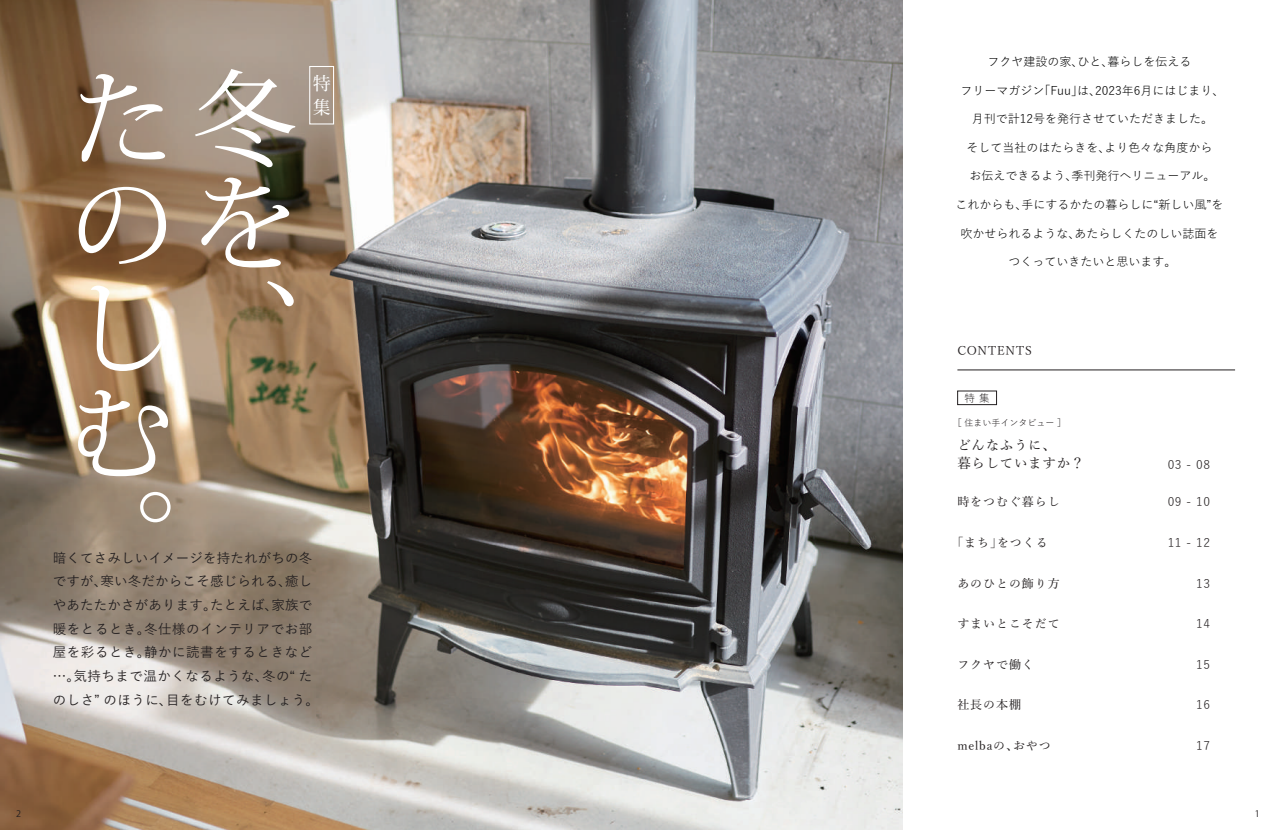
<style>
.page{position:relative;width:1276px;height:830px;background:#fff}
.page>*{position:absolute;margin:0;border:0;box-sizing:border-box;transform-origin:0 0}
.t1{font:105px/105px "Koz Min Pr 6 N";color:#fff;text-align:justify}
.t2{font:500 18px/24px "Yu Min Pr 6 N";color:#fff}
.t3{font:500 13.5px/23.7px "Yu Go Pr 6 N";letter-spacing:.035em;color:#231f20}
.t4{font:500 13.5px/23.7px "Yu Go Pr 6 N";letter-spacing:.01em;color:#231f20;text-align:right}
.t5{font:500 13.5px/18px "Yu Min Pr 6 N";letter-spacing:.05em;color:#231f20}
.t6{font:500 13.5px "Yu Go Pr 6 N";letter-spacing:.015em;color:#231f20}
.t7{font:12px "Yu Go Pr 6 N";color:#000}
.t8{font:500 12px "Yu Min Pr 6 N";letter-spacing:.075em;color:#231f20}
.t9{font:12px "Yu Go Pr 6 N";letter-spacing:.05em;color:#231f20}
.t10{font:12px "Yu Min Pr 6 N";letter-spacing:.05em;color:#231f20}
.t11{font:10.5px "Yu Go Pr 6 N";color:#231f20}
.t12{font:9px "Yu Go Pr 6 N";color:#231f20}
.t13{font:9px "Koz Go Pro";color:#231f20}
</style>
<div class="page">
<img style="left:0;top:0;width:903px;height:829px">
<div style="left:309px;top:66px;width:25px;height:58px;border:1px solid #fff"></div>
<hr style="left:957px;top:369px;width:278px;height:1px;background:#231f20">
<h1 class="t1" style="left:70px;top:70px;width:227px">た冬のをし、む</h1>
<h2 class="t2" style="left:313px;top:69px;width:19px">特集</h2>
<h1 class="t1" style="left:70px;top:490px;width:102px">。</h1>
<p class="t4" style="left:53px;top:544px;width:261px">暗くてさみしいイメージを持たれがちの冬癒し</p>
<p class="t6" style="left:101px;top:568px;width:193px">寒い冬だからこそ感じられる、</p>
<p class="t3" style="left:53px;top:567px;width:56px">ですが、</p>
<p class="t3" style="left:210px;top:591px;width:70px">たとえば、</p>
<p class="t3" style="left:271px;top:591px;width:42px">家族で</p>
<p class="t3" style="left:144px;top:591px;width:170px;text-indent:-91px">やあたたかさがあります。<br>冬仕様のインテリアでお部</p>
<p class="t3" style="left:144px;top:615px;width:170px;text-indent:-91px">暖をとるとき。<br>静かに読書をするときなど</p>
<p class="t3" style="left:53px;top:638px;width:99px">屋を彩るとき。</p>
<p class="t3" style="left:74px;top:662px;width:196px">気持ちまで温かくなるような、</p>
<p class="t3" style="left:262px;top:662px;width:52px">冬の“ た</p>
<p class="t3" style="left:53px;top:662px;width:28px">…。</p>
<p class="t3" style="left:166px;top:685px;width:154px">目をむけてみましょう。</p>
<p class="t3" style="left:53px;top:685px;width:121px">のしさ” のほうに、</p>
<p class="t7" style="left:987px;top:51px;width:97px">フクヤ建設の家、</p>
<p class="t7" style="left:1107px;top:51px;width:85px">暮らしを伝える</p>
<p class="t7" style="left:1077px;top:51px;width:37px">ひと、</p>
<p class="t7" style="left:1038px;top:79px;width:64px">「Fuu は」、</p>
<p class="t7" style="left:1095px;top:79px;width:131px">2023年6月にはじまり、</p>
<p class="t7" style="left:960px;top:79px;width:85px">フリーマガジン</p>
<p class="t7" style="left:971px;top:108px;width:243px">月刊で計12号を発行させていただきました。</p>
<p class="t7" style="left:1104px;top:136px;width:109px">より色々な角度から</p>
<p class="t7" style="left:966px;top:136px;width:145px">そして当社のはたらきを、</p>
<p class="t7" style="left:1071px;top:165px;width:145px">季刊発行へリニューアル。</p>
<p class="t7" style="left:969px;top:165px;width:109px">お伝えできるよう、</p>
<p class="t7" style="left:1021px;top:193px;width:204px">手にするかたの暮らしに“新しい風を”</p>
<p class="t7" style="left:955px;top:193px;width:73px">これからも、</p>
<p class="t7" style="left:960px;top:222px;width:121px">吹かせられるような、</p>
<p class="t7" style="left:1008px;top:250px;width:169px">つくっていきたいと思います。</p>
<p class="t7" style="left:1074px;top:222px;width:145px">あたらしくたのしい誌面を</p>
<p class="t10" style="left:957px;top:340px;width:76px">CONTENTS</p>
<p class="t11" style="left:964px;top:388px;width:27px">特集</p>
<p class="t12" style="left:953px;top:414px;width:115px">［住まい手インタビュー [</p>
<p class="t5" style="left:957px;top:434px;width:128px">どんなふうに、<br>暮らしていますか?</p>
<p class="t8" style="left:957px;top:490px;width:104px">時をつむぐ暮らし</p>
<p class="t8" style="left:997px;top:531px;width:52px">をつくる</p>
<p class="t8" style="left:951px;top:531px;width:52px">「まち」</p>
<p class="t8" style="left:957px;top:571px;width:104px">あのひとの飾り方</p>
<p class="t8" style="left:957px;top:612px;width:104px">すまいとこそだて</p>
<p class="t8" style="left:957px;top:652px;width:78px">フクヤで働く</p>
<p class="t8" style="left:957px;top:693px;width:65px">社長の本棚</p>
<p class="t8" style="left:1013px;top:733px;width:39px">おやつ</p>
<p class="t8" style="left:957px;top:733px;width:62px">melbaの、</p>
<p class="t9" style="left:1167px;top:453px;width:44px">03 - 08</p>
<p class="t9" style="left:1167px;top:490px;width:44px">09 - 10</p>
<p class="t9" style="left:1167px;top:531px;width:44px">11 - 12</p>
<p class="t9" style="left:1196px;top:571px;width:15px">13</p>
<p class="t9" style="left:1196px;top:612px;width:15px">14</p>
<p class="t9" style="left:1196px;top:652px;width:15px">15</p>
<p class="t9" style="left:1196px;top:693px;width:15px">16</p>
<p class="t9" style="left:1196px;top:733px;width:15px">17</p>
<p class="t13" style="left:16px;top:807px;width:6px">2</p>
<p class="t13" style="left:1254px;top:807px;width:6px">1</p>
</div>
